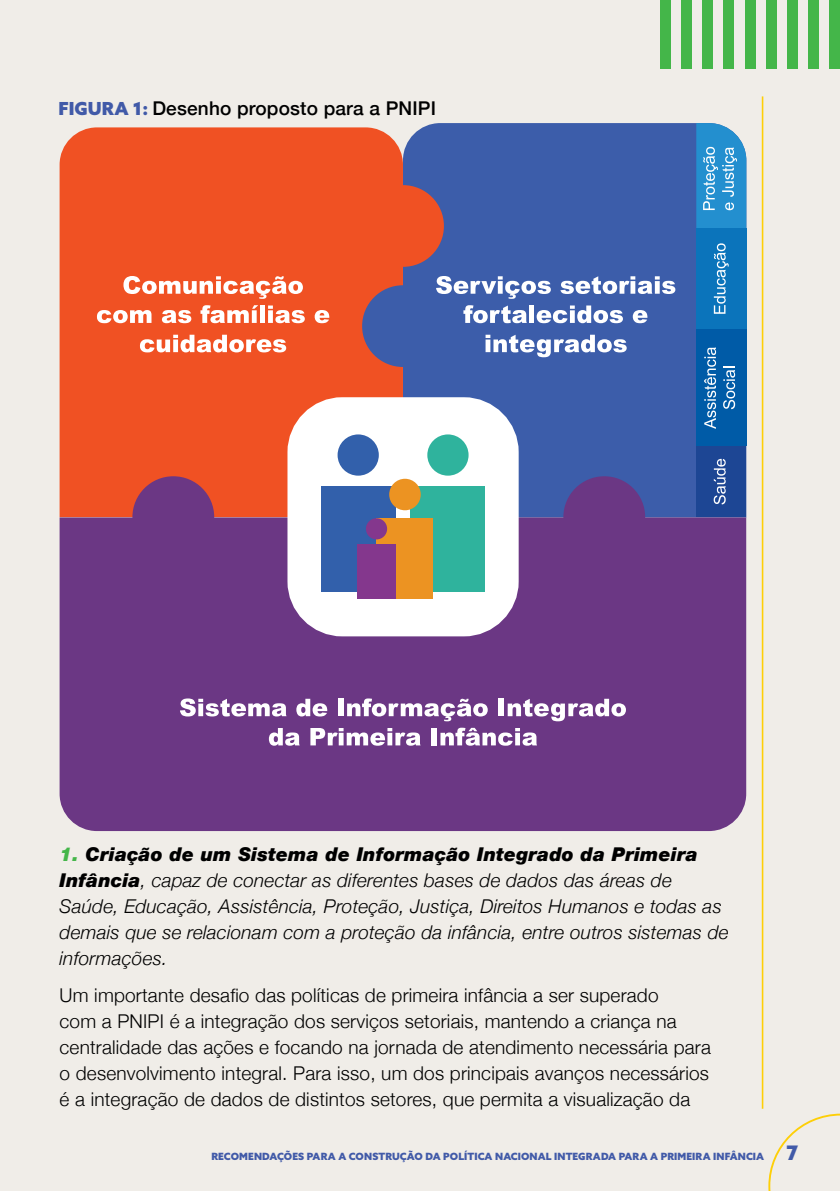
<style>
.page{position:relative;width:840px;height:1191px;background:#fff}
.page>*{position:absolute;margin:0;border:0;box-sizing:border-box;transform-origin:0 0}
.t1{font:300 19px/26px "Helvetica Neue";letter-spacing:.01em;color:#000}
.t2{font:italic 300 19px/26px "Helvetica Neue";letter-spacing:.01em;color:#000}
.t3{font:500 19px "Helvetica Neue";letter-spacing:.01em;color:#000}
.t4{font:900 10px "Azo Sans";letter-spacing:.01em;color:#415aa8}
.s1{font-family:"Azo Sans";font-weight:900;font-size:18px;color:#415aa8}
.s2{font-weight:900;color:#44b649}
.s3{font-weight:900}
.s4{font-size:20px}
</style>
<div class="page">
<div style="left:0;top:0;width:839px;height:1191px;background:#f0ede8"></div>
<svg style="left:768px;top:1113px;width:71px;height:78px"></svg>
<hr style="left:761px;top:96px;width:2px;height:1012px;background:#fecf07">
<div style="left:829px;top:0;width:10px;height:69px;background:#44b649"></div>
<div style="left:807px;top:0;width:11px;height:69px;background:#44b649"></div>
<div style="left:786px;top:0;width:11px;height:69px;background:#44b649"></div>
<div style="left:765px;top:0;width:11px;height:69px;background:#44b649"></div>
<div style="left:744px;top:0;width:10px;height:69px;background:#44b649"></div>
<div style="left:723px;top:0;width:10px;height:69px;background:#44b649"></div>
<div style="left:702px;top:0;width:10px;height:69px;background:#44b649"></div>
<div style="left:680px;top:0;width:11px;height:69px;background:#44b649"></div>
<div style="left:659px;top:0;width:11px;height:69px;background:#44b649"></div>
<div style="left:403px;top:123px;width:343px;height:394px;background:#3c5daa"></div>
<div style="left:60px;top:127px;width:343px;height:390px;background:#f05123"></div>
<div style="left:60px;top:517px;width:685px;height:314px;background:#6b3784"></div>
<svg style="left:123px;top:276px;width:180px;height:23px;background:#f59073"></svg>
<svg style="left:97px;top:310px;width:54px;height:13px"></svg>
<svg style="left:162px;top:310px;width:29px;height:13px"></svg>
<svg style="left:200px;top:305px;width:58px;height:18px"></svg>
<hr style="left:260px;top:305px;width:4px;height:18px;background:#fff">
<svg style="left:268px;top:305px;width:36px;height:18px"></svg>
<svg style="left:314px;top:310px;width:15px;height:13px"></svg>
<svg style="left:140px;top:335px;width:146px;height:17px;background:#f7a68f"></svg>
<svg style="left:180px;top:698px;width:106px;height:18px;background:#b399c0"></svg>
<svg style="left:296px;top:699px;width:31px;height:17px"></svg>
<div style="left:338px;top:699px;width:5px;height:17px;background:#fff"></div>
<svg style="left:347px;top:698px;width:140px;height:23px;background:#a281b1"></svg>
<div style="left:498px;top:699px;width:6px;height:17px;background:#fff"></div>
<svg style="left:507px;top:699px;width:118px;height:22px;background:#a788b5"></svg>
<svg style="left:269px;top:728px;width:30px;height:17px"></svg>
<svg style="left:310px;top:728px;width:110px;height:17px;background:#b49ac0"></svg>
<div style="left:431px;top:728px;width:5px;height:17px;background:#fff"></div>
<svg style="left:440px;top:727px;width:96px;height:18px;background:#b196be"></svg>
<svg style="left:696px;top:123px;width:50px;height:105px;background:#419dd4"></svg>
<div style="left:695px;top:229px;width:50px;height:100px;background:#0b74bb"></div>
<svg style="left:713px;top:243px;width:15px;height:71px"></svg>
<div style="left:695px;top:329px;width:50px;height:117px;background:#005ba7"></div>
<svg style="left:704px;top:347px;width:11px;height:82px"></svg>
<svg style="left:723px;top:367px;width:11px;height:42px"></svg>
<div style="left:132px;top:476px;width:82px;height:82px;background:#6b3784;border-radius:50%"></div>
<div style="left:310px;top:420px;width:185px;height:193px;background:#fff;border-radius:32px"></div>
<div style="left:287px;top:397px;width:231px;height:239px;border:46px solid #fff;border-radius:32px"></div>
<div style="left:321px;top:486px;width:74px;height:106px;background:#3260ab"></div>
<div style="left:337px;top:434px;width:41px;height:41px;background:#3260ab;border-radius:50%"></div>
<div style="left:410px;top:486px;width:75px;height:106px;background:#2fb39d"></div>
<div style="left:427px;top:434px;width:41px;height:41px;background:#2fb39d;border-radius:50%"></div>
<div style="left:376px;top:518px;width:57px;height:81px;background:#ec9322"></div>
<div style="left:389px;top:479px;width:31px;height:31px;background:#ec9322;border-radius:50%"></div>
<div style="left:357px;top:545px;width:38px;height:54px;background:#84378d"></div>
<div style="left:366px;top:518px;width:21px;height:21px;background:#84378d;border-radius:50%"></div>
<div style="left:563px;top:476px;width:81px;height:82px;background:#6b3784;border-radius:50%"></div>
<div style="left:362px;top:185px;width:81px;height:82px;background:#f05123;border-radius:50%"></div>
<div style="left:362px;top:285px;width:81px;height:82px;background:#3c5daa;border-radius:50%"></div>
<svg style="left:436px;top:276px;width:114px;height:23px;background:#8297c8"></svg>
<svg style="left:560px;top:276px;width:115px;height:18px;background:#96a8d1"></svg>
<svg style="left:463px;top:305px;width:63px;height:18px"></svg>
<div style="left:529px;top:305px;width:5px;height:18px;background:#fff"></div>
<svg style="left:536px;top:305px;width:86px;height:18px;background:#97a9d1"></svg>
<svg style="left:632px;top:310px;width:15px;height:13px"></svg>
<svg style="left:485px;top:335px;width:141px;height:22px;background:#8a9ecc"></svg>
<div style="left:695px;top:446px;width:50px;height:71px;background:#1d4694"></div>
<svg style="left:713px;top:459px;width:12px;height:45px"></svg>
<p class="t3" style="left:58px;top:93px;width:379px"><span class="s1">FIGURA 1:</span> Desenho proposto para a PNIPI</p>
<p class="t2" style="left:60px;top:840px;width:670px"><span class="s2">1.</span> <span class="s3">Criação de um Sistema de Informação Integrado da Primeira Infância</span>, capaz de conectar as diferentes bases de dados das áreas de Saúde, Educação, Assistência, Proteção, Justiça, Direitos Humanos e todas as demais que se relacionam com a proteção da infância, entre outros sistemas de informações.</p>
<p class="t1" style="left:60px;top:981px;width:652px">Um importante desafio das políticas de primeira infância a ser superado<br>com a PNIPI é a integração dos serviços setoriais, mantendo a criança na centralidade das ações e focando na jornada de atendimento necessária para o desenvolvimento integral. Para isso, um dos principais avanços necessários é a integração de dados de distintos setores, que permita a visualização da</p>
<p class="t4" style="left:211px;top:1150px;width:587px">RECOMENDAÇÕES PARA A CONSTRUÇÃO DA POLÍTICA NACIONAL INTEGRADA PARA A PRIMEIRA INFÂNCIA <span class="s4">7</span></p>
</div>
